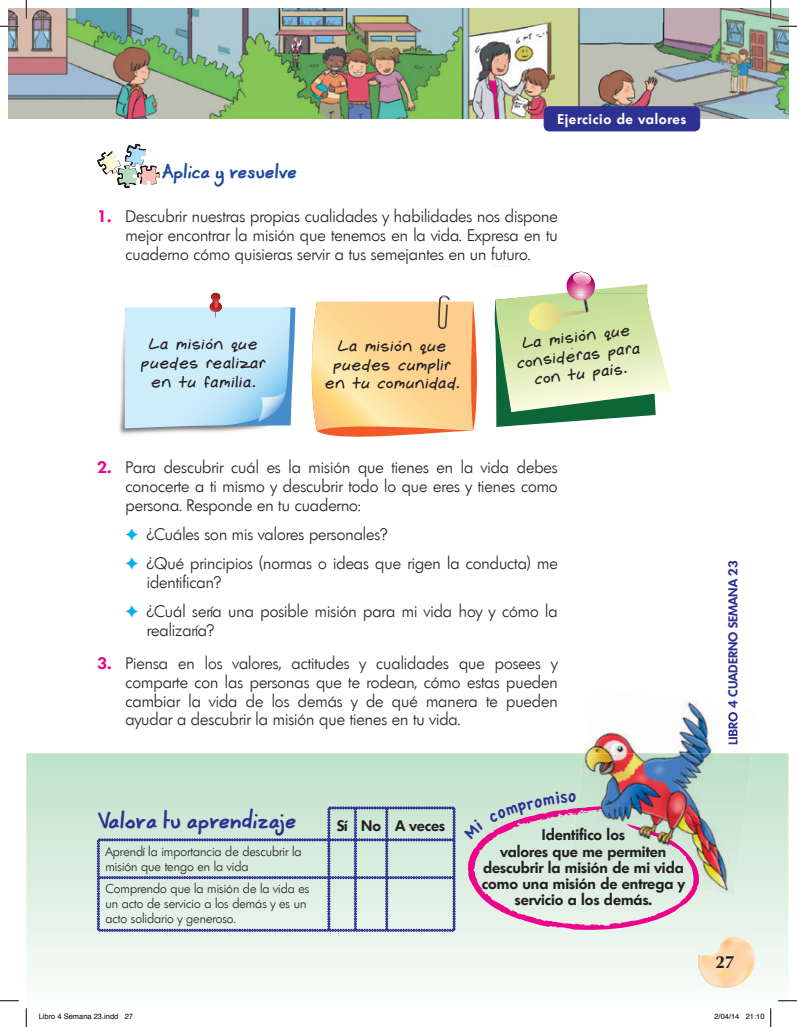
<style>
.page{position:relative;width:797px;height:1027px;background:#fff}
.page>*{position:absolute;margin:0;border:0;box-sizing:border-box;transform-origin:0 0}
.t1{font:17.5px "Coert Schrift Dik";color:#2e3092}
.t2{font:700 17.5px "Optima";color:#231f20}
.t3{font:300 16.25px/18.8px "Limerick";color:#231f20;text-align:justify}
.t4{font:16.25px/18.8px "Gemelli";color:#231f20;text-align:center}
.t5{font:600 15px/16.2px "Limerick";color:#231f20;text-align:center}
.t6{font:15px "Coert Schrift Dik";color:#1d4a9f}
.t7{font:600 13.75px "Limerick";letter-spacing:.05em;color:#fff}
.t8{font:300 12.5px/15px "Limerick";color:#231f20}
.t9{font:600 12.5px "Limerick";color:#2e3092}
.t10{font:7.5px "Helvetica";color:#000}
.s1{font-weight:600;color:#ed028c}
.s2{color:#00b3ef}
</style>
<div class="page">
<img style="left:9px;top:9px;width:779px;height:109px">
<svg style="left:26px;top:753px;width:762px;height:265px"></svg>
<img style="left:698px;top:935px;width:57px;height:52px">
<div style="left:544px;top:107px;width:155px;height:24px;background:#2e3092;border-radius:5px"></div>
<div style="left:544px;top:106px;width:156px;height:25px;border:1px solid #2e3092;border-radius:5px"></div>
<img style="left:586px;top:699px;width:152px;height:54px">
<img style="left:577px;top:753px;width:59px;height:38px">
<img style="left:728px;top:704px;width:9px;height:40px">
<svg style="left:311px;top:295px;width:166px;height:142px;background:#fbd095"></svg>
<img style="left:119px;top:307px;width:177px;height:128px">
<svg style="left:125px;top:293px;width:170px;height:135px;background:#c5e4f5"></svg>
<svg style="left:494px;top:293px;width:177px;height:134px;background:#c1d8aa"></svg>
<img style="left:563px;top:284px;width:84px;height:9px">
<img style="left:566px;top:274px;width:30px;height:19px">
<img style="left:573px;top:272px;width:18px;height:12px">
<svg style="left:98px;top:144px;width:62px;height:44px"></svg>
<svg style="left:97px;top:806px;width:358px;height:126px;background:#cadbd8"></svg>
<svg style="left:0;top:25px;width:19px;height:2px"></svg>
<svg style="left:778px;top:25px;width:19px;height:2px"></svg>
<svg style="left:0;top:1000px;width:19px;height:1px"></svg>
<svg style="left:778px;top:1000px;width:19px;height:1px"></svg>
<svg style="left:25px;top:0;width:2px;height:19px"></svg>
<svg style="left:25px;top:1008px;width:2px;height:19px"></svg>
<svg style="left:770px;top:0;width:1px;height:19px"></svg>
<svg style="left:770px;top:1008px;width:1px;height:19px"></svg>
<svg style="left:39px;top:1013px;width:79px;height:5px"></svg>
<svg style="left:124px;top:1014px;width:9px;height:4px"></svg>
<svg style="left:714px;top:1014px;width:25px;height:4px"></svg>
<svg style="left:745px;top:1014px;width:19px;height:4px"></svg>
<svg style="left:464px;top:791px;width:237px;height:139px;background:#d1cbcb"></svg>
<p class="t7" style="left:557px;top:111px;width:130px">Ejercicio de valores</p>
<p class="t6" style="left:162px;top:164px;width:137px">Aplica y resuelve</p>
<p class="t3" style="left:125px;top:207px;width:433px;text-indent:-28px"><span class="s1">1.</span> Descubrir nuestras propias cualidades y habilidades nos dispone mejor encontrar la misión que tenemos en la vida. Expresa en tu cuaderno cómo quisieras servir a tus semejantes en un futuro.</p>
<p class="t4" style="left:142px;top:335px;width:126px">La misión que puedes realizar en tu familia.</p>
<p class="t4" style="left:325px;top:337px;width:137px">La misión que puedes cumplir en tu comunidad.</p>
<p class="t4" style="left:514px;top:335px;width:126px;rotate:-7deg">La misión que consideras para con tu país.</p>
<p class="t3" style="left:125px;top:458px;width:433px;text-indent:-28px"><span class="s1">2.</span> Para descubrir cuál es la misión que tienes en la vida debes conocerte a ti mismo y descubrir todo lo que eres y tienes como persona. Responde en tu cuaderno:</p>
<p class="t3" style="left:125px;top:519px;width:434px;line-height:29.4px"><span class="s2">✦</span> ¿Cuáles son mis valores personales?<br><span class="s2">✦</span> ¿Qué principios (normas o ideas que rigen la conducta) me</p>
<p class="t3" style="left:125px;top:568px;width:433px;line-height:29.4px;text-indent:21px">identifican?<br><span class="s2">✦</span> ¿Cuál sería una posible misión para mi vida hoy y cómo la</p>
<p class="t3" style="left:147px;top:621px;width:69px">realizaría?</p>
<p class="t3" style="left:125px;top:654px;width:434px;text-indent:-28px"><span class="s1">3.</span> Piensa en los valores, actitudes y cualidades que posees y comparte con las personas que te rodean, cómo estas pueden cambiar la vida de los demás y de qué manera te pueden ayudar a descubrir la misión que tienes en tu vida.</p>
<p class="t1" style="left:98px;top:811px;width:200px">Valora tu aprendizaje</p>
<p class="t8" style="left:105px;top:844px;width:198px">Aprendí la importancia de descubrir la misión que tengo en la vida</p>
<p class="t8" style="left:105px;top:881px;width:205px">Comprendo que la misión de la vida es un acto de servicio a los demás y es un acto solidario y generoso.</p>
<p class="t5" style="left:337px;top:818px;width:110px">Sí No A veces</p>
<p class="t5" style="left:482px;top:827px;width:204px">Identifico los<br>valores que me permiten descubrir la misión de mi vida como una misión de entrega y servicio a los demás.</p>
<p class="t9" style="left:725px;top:745px;width:186px;rotate:-90deg">LIBRO 4 CUADERNO SEMANA 23</p>
<p class="t2" style="left:715px;top:952px;width:21px">27</p>
<p class="t10" style="left:39px;top:1011px;width:96px">Libro 4 Semana 23.indd 27</p>
<p class="t10" style="left:714px;top:1011px;width:52px">2/04/14 21:10</p>
</div>
